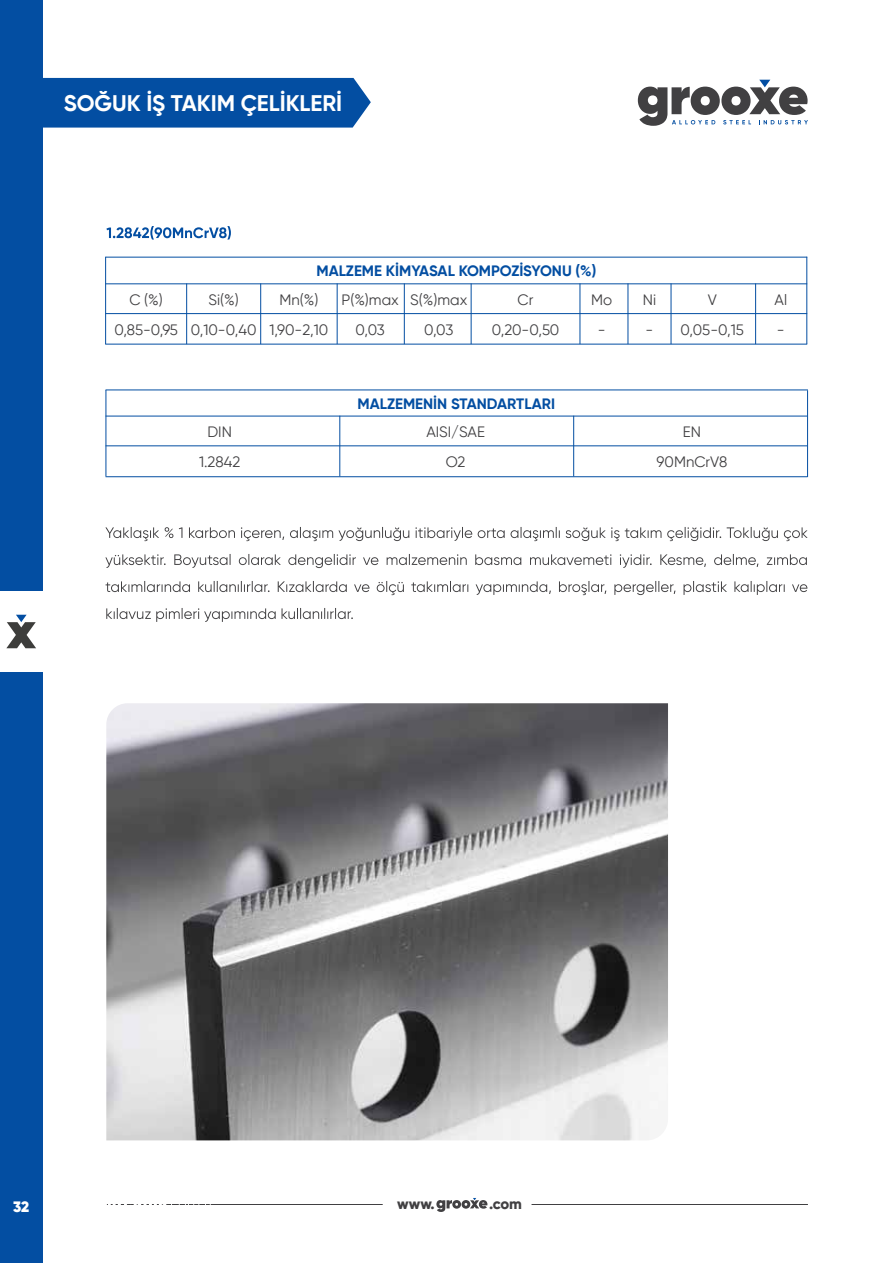
<style>
.page{position:relative;width:893px;height:1263px;background:#fff}
.page>*{position:absolute;margin:0;border:0;box-sizing:border-box;transform-origin:0 0}
.t1{font:700 22.5px "Gilroy";color:#fff}
.t2{font:15px/30px "Gilroy";color:#414042;text-align:center}
.t3{font:700 15px "Gilroy";color:#034ea2}
.t4{font:800 15px "Gilroy";color:#414042}
.t5{font:900 15px "Gilroy";color:#fff}
</style>
<div class="page">
<div style="left:0;top:672px;width:43px;height:591px;background:#034ea2"></div>
<div style="left:0;top:0;width:43px;height:591px;background:#034ea2"></div>
<svg style="left:6px;top:615px;width:30px;height:33px"></svg>
<hr style="left:531px;top:1204px;width:277px;height:1px;background:#414042">
<hr style="left:106px;top:1204px;width:277px;height:1px;background:#414042">
<svg style="left:436px;top:1198px;width:51px;height:14px"></svg>
<svg style="left:106px;top:1204px;width:105px;height:1px"></svg>
<svg style="left:106px;top:226px;width:125px;height:14px"></svg>
<svg style="left:106px;top:608px;width:247px;height:14px"></svg>
<svg style="left:106px;top:581px;width:701px;height:14px"></svg>
<svg style="left:105px;top:554px;width:702px;height:14px"></svg>
<svg style="left:105px;top:527px;width:703px;height:14px"></svg>
<hr style="left:106px;top:416px;width:701px;height:1px;background:#034ea2">
<hr style="left:106px;top:476px;width:701px;height:1px;background:#034ea2">
<hr style="left:106px;top:390px;width:702px;height:1px;background:#034ea2">
<hr style="left:106px;top:445px;width:701px;height:1px;background:#034ea2">
<hr style="left:106px;top:390px;width:1px;height:86px;background:#034ea2">
<hr style="left:339px;top:416px;width:1px;height:60px;background:#034ea2">
<hr style="left:573px;top:416px;width:1px;height:60px;background:#034ea2">
<hr style="left:807px;top:390px;width:1px;height:87px;background:#034ea2">
<hr style="left:105px;top:344px;width:702px;height:1px;background:#034ea2">
<hr style="left:106px;top:283px;width:701px;height:1px;background:#034ea2">
<hr style="left:106px;top:257px;width:701px;height:1px;background:#034ea2">
<hr style="left:106px;top:313px;width:701px;height:1px;background:#034ea2">
<hr style="left:186px;top:283px;width:1px;height:61px;background:#034ea2">
<hr style="left:105px;top:257px;width:1px;height:87px;background:#034ea2">
<hr style="left:260px;top:283px;width:1px;height:61px;background:#034ea2">
<hr style="left:337px;top:283px;width:1px;height:61px;background:#034ea2">
<hr style="left:404px;top:283px;width:1px;height:61px;background:#034ea2">
<hr style="left:471px;top:283px;width:1px;height:61px;background:#034ea2">
<hr style="left:580px;top:283px;width:1px;height:61px;background:#034ea2">
<hr style="left:628px;top:283px;width:1px;height:61px;background:#034ea2">
<hr style="left:671px;top:283px;width:1px;height:61px;background:#034ea2">
<hr style="left:755px;top:283px;width:1px;height:61px;background:#034ea2">
<hr style="left:806px;top:257px;width:1px;height:87px;background:#034ea2">
<img style="left:106px;top:703px;width:562px;height:437px">
<div style="left:43px;top:78px;width:328px;height:50px;background:#034ea2"></div>
<svg style="left:638px;top:80px;width:170px;height:46px"></svg>
<h1 class="t1" style="left:64px;top:90px;width:280px">SOĞUK İŞ TAKIM ÇELİKLERİ</h1>
<p class="t3" style="left:316px;top:262px;width:281px">MALZEME KİMYASAL KOMPOZİSYONU (%)</p>
<p class="t2" style="left:114px;top:284px;width:65px">C (%)<br>0,85-0,95</p>
<p class="t2" style="left:191px;top:284px;width:67px">Si(%)<br>0,10-0,40</p>
<p class="t2" style="left:269px;top:284px;width:60px">Mn(%)<br>1,90-2,10</p>
<p class="t2" style="left:341px;top:284px;width:59px">P(%)max<br>0,03</p>
<p class="t2" style="left:410px;top:284px;width:59px">S(%)max<br>0,03</p>
<p class="t2" style="left:492px;top:284px;width:69px">Cr<br>0,20-0,50</p>
<p class="t2" style="left:591px;top:284px;width:23px">Mo -</p>
<p class="t2" style="left:643px;top:284px;width:15px;text-align:left">Ni -</p>
<p class="t2" style="left:775px;top:284px;width:14px;text-align:left">Al -</p>
<p class="t2" style="left:681px;top:284px;width:65px">V<br>0,05-0,15</p>
<p class="t3" style="left:358px;top:394px;width:199px">MALZEMENİN STANDARTLARI</p>
<p class="t2" style="left:199px;top:416px;width:43px">DIN<br>1.2842</p>
<p class="t2" style="left:426px;top:416px;width:60px">AISI/SAE<br>O2</p>
<p class="t2" style="left:657px;top:416px;width:72px">EN<br>90MnCrV8</p>
<p class="t5" style="left:13px;top:1197px;width:18px">32</p>
<p class="t4" style="left:397px;top:1194px;width:39px">www.</p>
<p class="t4" style="left:489px;top:1194px;width:34px">.com</p>
</div>
